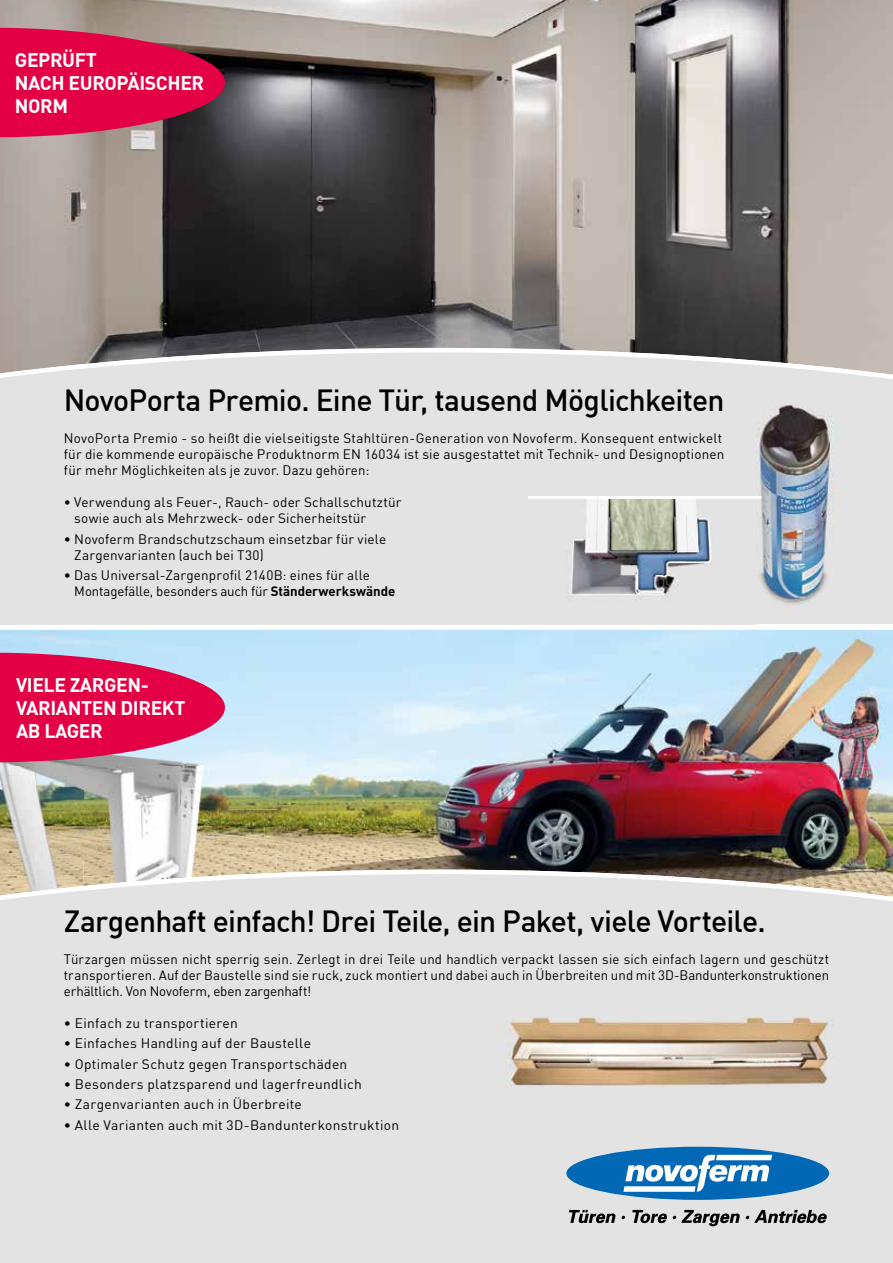
<style>
.page{position:relative;width:893px;height:1263px;background:#fff}
.page>*{position:absolute;margin:0;border:0;box-sizing:border-box;transform-origin:0 0}
.t1{font:500 30px "DIN";letter-spacing:-.025em;color:#000}
.t2{font:700 19.35px/23.2px "DIN";letter-spacing:-.02em;color:#fff}
.t3{font:13.5px/16.2px "DIN";letter-spacing:.02em;color:#000}
.s1{font-weight:700}
</style>
<div class="page">
<img style="left:0;top:0;width:893px;height:348px">
<img style="left:0;top:630px;width:893px;height:240px">
<div style="left:0;top:348px;width:893px;height:277px;background:#e3e3e3"></div>
<img style="left:0;top:723px;width:276px;height:131px">
<img style="left:228px;top:854px;width:48px;height:16px">
<img style="left:180px;top:854px;width:48px;height:16px">
<img style="left:132px;top:854px;width:48px;height:16px">
<img style="left:84px;top:854px;width:48px;height:16px">
<img style="left:35px;top:854px;width:49px;height:16px">
<img style="left:0;top:854px;width:35px;height:16px">
<div style="left:0;top:870px;width:893px;height:393px;background:#e3e3e3"></div>
<div style="left:566px;top:1147px;width:263px;height:53px;background:#0068b4;border-radius:50%"></div>
<svg style="left:623px;top:1155px;width:149px;height:37px"></svg>
<svg style="left:569px;top:1210px;width:46px;height:13px"></svg>
<svg style="left:632px;top:1210px;width:35px;height:13px"></svg>
<svg style="left:673px;top:1210px;width:67px;height:16px"></svg>
<svg style="left:746px;top:1210px;width:81px;height:13px"></svg>
<img style="left:499px;top:1000px;width:344px;height:113px">
<svg style="left:0;top:653px;width:225px;height:109px;background:#dc3069"></svg>
<svg style="left:0;top:28px;width:225px;height:109px;background:#cc174b"></svg>
<img style="left:549px;top:499px;width:183px;height:115px">
<hr style="left:528px;top:496px;width:275px;height:3px;background:#fff">
<img style="left:756px;top:389px;width:137px;height:293px">
<img style="left:756px;top:625px;width:137px;height:1px">
<img style="left:756px;top:496px;width:47px;height:3px">
<h2 class="t2" style="left:15px;top:47px;width:191px">GEPRÜFT<br>NACH EUROPÄISCHER<br>NORM</h2>
<h1 class="t1" style="left:64px;top:381px;width:662px">NovoPorta Premio. Eine Tür, tausend Möglichkeiten</h1>
<p class="t3" style="left:64px;top:430px;width:662px">NovoPorta Premio - so heißt die vielseitigste Stahltüren-Generation von Novoferm. Konsequent entwickelt für die kommende europäische Produktnorm EN 16034 ist sie ausgestattet mit Technik- und Designoptionen für mehr Möglichkeiten als je zuvor. Dazu gehören:</p>
<p class="t3" style="left:74px;top:494px;width:329px;text-indent:-11px">• Verwendung als Feuer-, Rauch- oder Schallschutztür sowie auch als Mehrzweck- oder Sicherheitstür</p>
<p class="t3" style="left:74px;top:530px;width:313px;text-indent:-11px">• Novoferm Brandschutzschaum einsetzbar für viele<br>Zargenvarianten (auch bei T30)</p>
<p class="t3" style="left:74px;top:567px;width:323px;text-indent:-11px">• Das Universal-Zargenprofil 2140B: eines für alle<br>Montagefälle, besonders auch für <span class="s1">Ständerwerkswände</span></p>
<h2 class="t2" style="left:16px;top:672px;width:171px">VIELE ZARGEN-<br>VARIANTEN DIREKT<br>AB LAGER</h2>
<h1 class="t1" style="left:64px;top:902px;width:703px">Zargenhaft einfach! Drei Teile, ein Paket, viele Vorteile.</h1>
<p class="t3" style="left:64px;top:950px;width:767px;text-align:justify">Türzargen müssen nicht sperrig sein. Zerlegt in drei Teile und handlich verpackt lassen sie sich einfach lagern und geschützt transportieren. Auf der Baustelle sind sie ruck, zuck montiert und dabei auch in Überbreiten und mit 3D-Bandunterkonstruktionen erhältlich. Von Novoferm, eben zargenhaft!</p>
<p class="t3" style="left:64px;top:1014px;width:176px">• Einfach zu transportieren</p>
<p class="t3" style="left:64px;top:1035px;width:249px">• Einfaches Handling auf der Baustelle</p>
<p class="t3" style="left:64px;top:1055px;width:285px">• Optimaler Schutz gegen Transportschäden</p>
<p class="t3" style="left:64px;top:1076px;width:300px">• Besonders platzsparend und lagerfreundlich</p>
<p class="t3" style="left:64px;top:1096px;width:240px">• Zargenvarianten auch in Überbreite</p>
<p class="t3" style="left:64px;top:1117px;width:337px">• Alle Varianten auch mit 3D-Bandunterkonstruktion</p>
</div>
